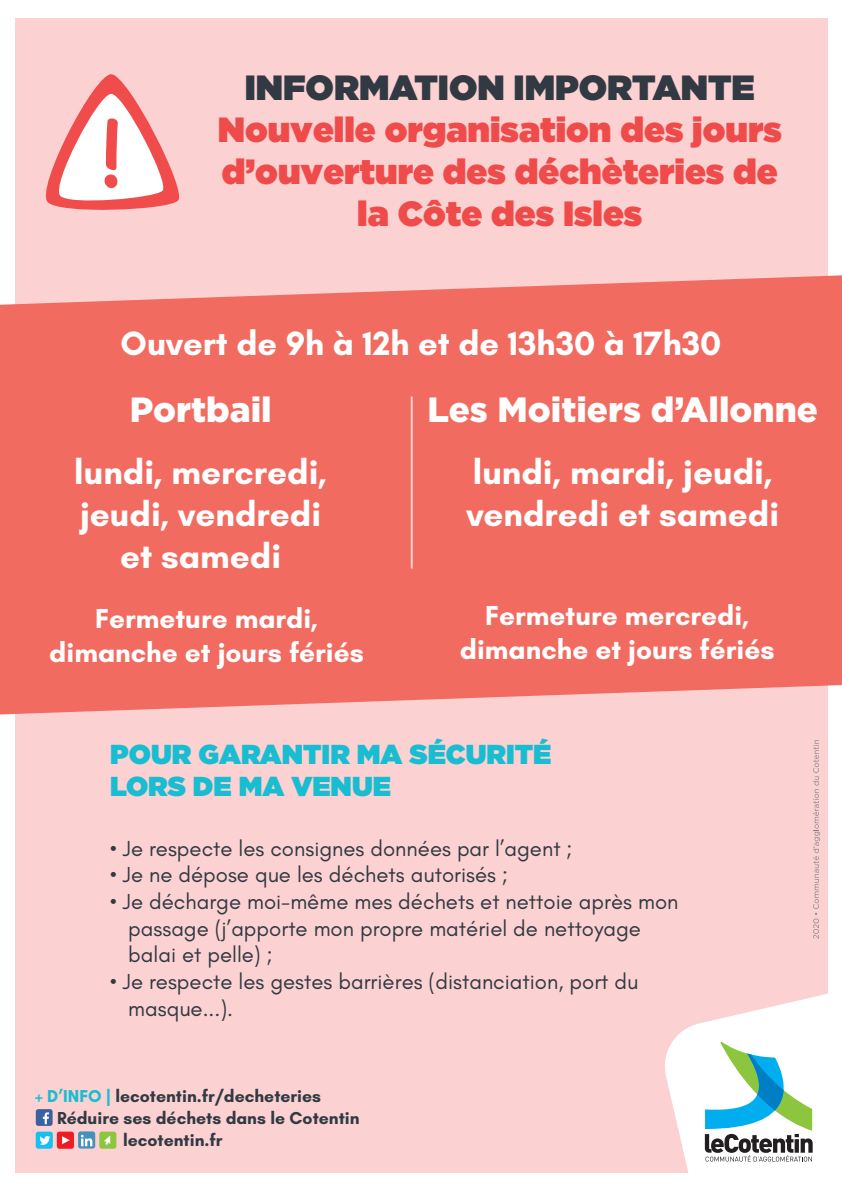
<style>
.page{position:relative;width:842px;height:1191px;background:#fff}
.page>*{position:absolute;margin:0;border:0;box-sizing:border-box;transform-origin:0 0}
.t1{font:700 35px/42px "Glacial Indifference";color:#fff;text-align:center}
.t2{font:900 35px/42px "Gotham";color:#ee4b4a;text-align:center}
.t3{font:900 35px "Gotham";color:#fff}
.t4{font:900 35px "Gotham";color:#313943}
.t5{font:700 34.3px "Glacial Indifference";color:#fff}
.t6{font:700 28px/33.6px "Glacial Indifference";color:#fff;text-align:center}
.t7{font:900 27.4px/32.9px "Gotham";color:#18bdd2}
.t8{font:22.2px/26.6px "Glacial Indifference";color:#313943}
.t9{font:700 17.6px "Glacial Indifference";color:#313943}
.s1{color:#18bdd2}
</style>
<div class="page">
<div style="left:15px;top:18px;width:812px;height:1154px;background:#fbd1d1"></div>
<svg style="left:45px;top:74px;width:134px;height:136px"></svg>
<svg style="left:0;top:275px;width:842px;height:439px;background:#f27167"></svg>
<svg style="left:660px;top:990px;width:168px;height:183px"></svg>
<div style="left:36px;top:1109px;width:17px;height:16px;background:#3a629e;border-radius:3px"></div>
<svg style="left:43px;top:1112px;width:6px;height:12px"></svg>
<div style="left:36px;top:1131px;width:17px;height:17px;background:#15c0f2;border-radius:3px"></div>
<svg style="left:39px;top:1136px;width:11px;height:8px"></svg>
<div style="left:57px;top:1131px;width:17px;height:17px;background:#ee1d23;border-radius:3px"></div>
<svg style="left:62px;top:1136px;width:8px;height:8px"></svg>
<svg style="left:78px;top:1131px;width:17px;height:17px"></svg>
<svg style="left:81px;top:1134px;width:11px;height:12px"></svg>
<div style="left:99px;top:1131px;width:17px;height:17px;background:#8bc63e;border-radius:3px"></div>
<svg style="left:104px;top:1135px;width:6px;height:9px"></svg>
<svg style="left:813px;top:740px;width:7px;height:198px"></svg>
<hr style="left:411px;top:396px;width:2px;height:172px;background:#fbd1d1">
<h1 class="t4" style="left:245px;top:67px;width:511px">INFORMATION IMPORTANTE</h1>
<h1 class="t2" style="left:218px;top:107px;width:566px">Nouvelle organisation des jours d’ouverture des déchèteries de la Côte des Isles</h1>
<h2 class="t5" style="left:121px;top:322px;width:602px">Ouvert de 9h à 12h et de 13h30 à 17h30</h2>
<h1 class="t3" style="left:130px;top:389px;width:144px">Portbail</h1>
<h1 class="t1" style="left:74px;top:451px;width:254px">lundi, mercredi, jeudi, vendredi et samedi</h1>
<p class="t6" style="left:49px;top:601px;width:316px">Fermeture mardi, dimanche et jours fériés</p>
<h1 class="t3" style="left:427px;top:389px;width:392px">Les Moitiers d’Allonne</h1>
<h1 class="t1" style="left:466px;top:451px;width:314px;text-align:left">lundi, mardi, jeudi, vendredi et samedi</h1>
<p class="t6" style="left:460px;top:598px;width:316px">Fermeture mercredi, dimanche et jours fériés</p>
<p class="t7" style="left:110px;top:736px;width:443px">POUR GARANTIR MA SÉCURITÉ<br>LORS DE MA VENUE</p>
<p class="t8" style="left:110px;top:835px;width:464px">• Je respecte les consignes données par l’agent ;</p>
<p class="t8" style="left:110px;top:862px;width:399px">• Je ne dépose que les déchets autorisés ;</p>
<p class="t8" style="left:128px;top:888px;width:552px;text-indent:-18px">• Je décharge moi-même mes déchets et nettoie après mon passage (j’apporte mon propre matériel de nettoyage balai et pelle) ;</p>
<p class="t8" style="left:128px;top:968px;width:512px;text-indent:-18px">• Je respecte les gestes barrières (distanciation, port du masque...).</p>
<p class="t9" style="left:35px;top:1085px;width:288px"><span class="s1">+ D’INFO |</span> lecotentin.fr/decheteries</p>
<p class="t9" style="left:57px;top:1107px;width:304px">Réduire ses déchets dans le Cotentin</p>
<p class="t9" style="left:123px;top:1128px;width:101px">lecotentin.fr</p>
</div>
